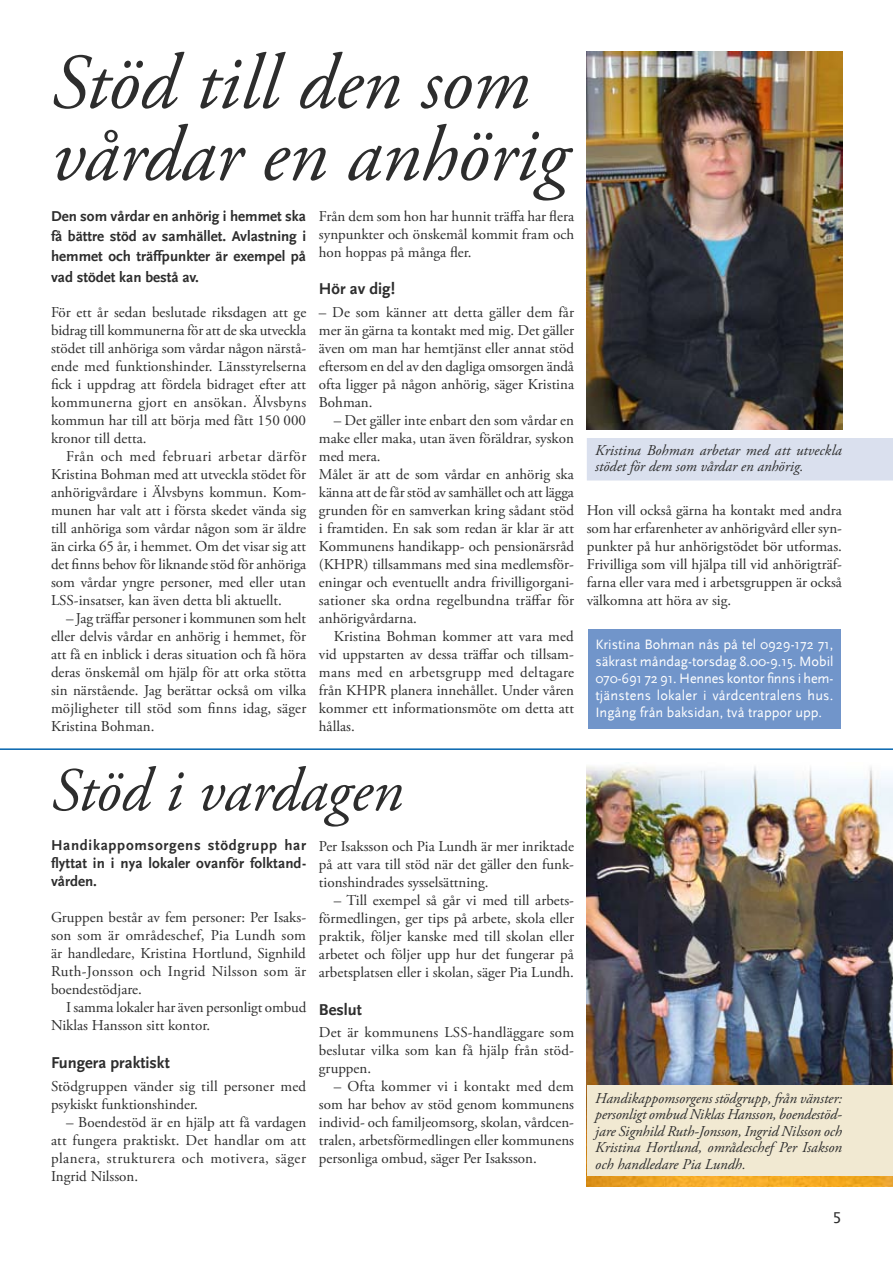
<style>
.page{position:relative;width:893px;height:1263px;background:#fff}
.page>*{position:absolute;margin:0;border:0;box-sizing:border-box;transform-origin:0 0}
.t1{font:italic 78px/72px "Adobe Garamond Pro";color:#2d2d2d}
.t2{font:italic 61.5px "Adobe Garamond Pro";color:#2d2d2d}
.t3{font:700 16.5px "Scala Sans";color:#2d2d2d}
.t4{font:15px/18px "Adobe Garamond Pro";color:#2d2d2d;text-align:justify}
.t5{font:italic 15px/16.5px "Adobe Garamond Pro";color:#2d2d2d}
.t6{font:700 15px/20.2px "Scala Sans";color:#2d2d2d;text-align:justify}
.t7{font:15px "Lucida Sans";color:#2d2d2d}
.t8{font:14.25px/17.1px "Scala Sans";color:#fff;text-align:justify}
</style>
<div class="page">
<div style="left:588px;top:630px;width:252px;height:99px;background:#7195ca"></div>
<div style="left:587px;top:438px;width:306px;height:42px;background:#dae0ee"></div>
<hr style="left:0;top:748px;width:893px;height:2px;background:#0464ae">
<img style="left:587px;top:51px;width:255px;height:378px">
<img style="left:587px;top:766px;width:306px;height:420px">
<div style="left:587px;top:1085px;width:306px;height:90px;background:#f1e9d2"></div>
<h1 class="t1" style="left:51px;top:49px;width:518px">Stöd till den som vårdar en anhörig</h1>
<p class="t6" style="left:51px;top:206px;width:257px">Den som vårdar en anhörig i hemmet ska få bättre stöd av samhället. Avlastning i hemmet och träffpunkter är exempel på vad stödet kan bestå av.</p>
<p class="t4" style="left:51px;top:304px;width:257px">För ett år sedan beslutade riksdagen att ge bidrag till kommunerna för att de ska utveckla stödet till anhöriga som vårdar någon närstå&shy;ende med funktionshinder. Länsstyrelserna fick i uppdrag att fördela bidraget efter att kommunerna gjort en ansökan. Älvsbyns kommun har till att börja med fått 150 000 kronor till detta.</p>
<p class="t4" style="left:51px;top:448px;width:257px;text-indent:15px">Från och med februari arbetar därför Kristina Bohman med att utveckla stödet för anhörigvårdare i Älvsbyns kommun. Kom&shy;munen har valt att i första skedet vända sig till anhöriga som vårdar någon som är äldre än cirka 65 år, i hemmet. Om det visar sig att det finns behov för liknande stöd för anhöriga som vårdar yngre personer, med eller utan LSS-insatser, kan även detta bli aktuellt.</p>
<p class="t4" style="left:51px;top:610px;width:257px;text-indent:15px">– Jag träffar personer i kommunen som helt eller delvis vårdar en anhörig i hemmet, för att få en inblick i deras situation och få höra deras önskemål om hjälp för att orka stötta sin närstående. Jag berättar också om vilka möjligheter till stöd som finns idag, säger Kristina Bohman.</p>
<p class="t4" style="left:319px;top:208px;width:257px">Från dem som hon har hunnit träffa har flera synpunkter och önskemål kommit fram och hon hoppas på många fler.</p>
<p class="t3" style="left:319px;top:280px;width:78px">Hör av dig!</p>
<p class="t4" style="left:319px;top:304px;width:257px">– De som känner att detta gäller dem får mer än gärna ta kontakt med mig. Det gäller även om man har hemtjänst eller annat stöd eftersom en del av den dagliga omsorgen ändå ofta ligger på någon anhörig, säger Kristina Bohman.</p>
<p class="t4" style="left:319px;top:412px;width:257px;text-align:left;text-indent:15px">– Det gäller inte enbart den som vårdar en make eller maka, utan även föräldrar, syskon med mera.<br>Målet är att de som vårdar en anhörig ska känna att de får stöd av samhället och att lägga grunden för en samverkan kring sådant stöd i framtiden. En sak som redan är klar är att Kommunens handikapp- och pensionärsråd (KHPR) tillsammans med sina medlemsför&shy;eningar och eventuellt andra frivilligorgani&shy;sationer ska ordna regelbundna träffar för anhörigvårdarna.</p>
<p class="t4" style="left:319px;top:628px;width:257px;text-indent:15px">Kristina Bohman kommer att vara med vid uppstarten av dessa träffar och tillsam&shy;mans med en arbetsgrupp med deltagare från KHPR planera innehållet. Under våren kommer ett informationsmöte om detta att hållas.</p>
<p class="t5" style="left:595px;top:442px;width:248px">Kristina Bohman arbetar med att utveckla stödet för dem som vårdar en anhörig.</p>
<p class="t4" style="left:587px;top:502px;width:257px">Hon vill också gärna ha kontakt med andra som har erfarenheter av anhörigvård eller syn&shy;punkter på hur anhörigstödet bör utformas.<br>Frivilliga som vill hjälpa till vid anhörigträf&shy;farna eller vara med i arbetsgruppen är också välkomna att höra av sig.</p>
<p class="t8" style="left:595px;top:636px;width:240px">Kristina Bohman nås på tel 0929-172 71, säkrast måndag-torsdag 8.00-9.15. Mobil 070-691 72 91. Hennes kontor finns i hem&shy;tjänstens lokaler i vårdcentralens hus.<br>Ingång från baksidan, två trappor upp.</p>
<h2 class="t2" style="left:51px;top:754px;width:353px">Stöd i vardagen</h2>
<p class="t6" style="left:51px;top:837px;width:257px;line-height:18px">Handikappomsorgens stödgrupp har flyttat in i nya lokaler ovanför folktand&shy;vården.</p>
<p class="t4" style="left:51px;top:909px;width:257px">Gruppen består av fem personer: Per Isaks&shy;son som är områdeschef, Pia Lundh som är handledare, Kristina Hortlund, Signhild Ruth-Jonsson och Ingrid Nilsson som är boendestödjare.</p>
<p class="t4" style="left:51px;top:999px;width:257px;text-indent:15px">I samma lokaler har även personligt ombud<br>Niklas Hansson sitt kontor.</p>
<p class="t3" style="left:51px;top:1054px;width:120px">Fungera praktiskt</p>
<p class="t4" style="left:51px;top:1077px;width:257px">Stödgruppen vänder sig till personer med psykiskt funktionshinder.</p>
<p class="t4" style="left:51px;top:1113px;width:257px;text-indent:15px">– Boendestöd är en hjälp att få vardagen att fungera praktiskt. Det handlar om att planera, strukturera och motivera, säger Ingrid Nilsson.</p>
<p class="t4" style="left:319px;top:837px;width:257px">Per Isaksson och Pia Lundh är mer inriktade på att vara till stöd när det gäller den funk&shy;tionshindrades sysselsättning.</p>
<p class="t4" style="left:319px;top:891px;width:257px;text-indent:15px">– Till exempel så går vi med till arbets&shy;förmedlingen, ger tips på arbete, skola eller praktik, följer kanske med till skolan eller arbetet och följer upp hur det fungerar på arbetsplatsen eller i skolan, säger Pia Lundh.</p>
<p class="t3" style="left:319px;top:1000px;width:44px">Beslut</p>
<p class="t4" style="left:319px;top:1024px;width:257px">Det är kommunens LSS-handläggare som beslutar vilka som kan få hjälp från stöd&shy;gruppen.</p>
<p class="t4" style="left:319px;top:1078px;width:257px;text-indent:15px">– Ofta kommer vi i kontakt med dem som har behov av stöd genom kommunens individ- och familjeomsorg, skolan, vårdcen&shy;tralen, arbetsförmedlingen eller kommunens personliga ombud, säger Per Isaksson.</p>
<p class="t5" style="left:595px;top:1090px;width:248px;text-align:justify">Handikappomsorgens stödgrupp, från vänster: personligt ombud Niklas Hansson, boendestöd&shy;jare Signhild Ruth-Jonsson, Ingrid Nilsson och Kristina Hortlund, områdeschef Per Isakson och handledare Pia Lundh.</p>
<p class="t7" style="left:832px;top:1208px;width:11px">5</p>
</div>
